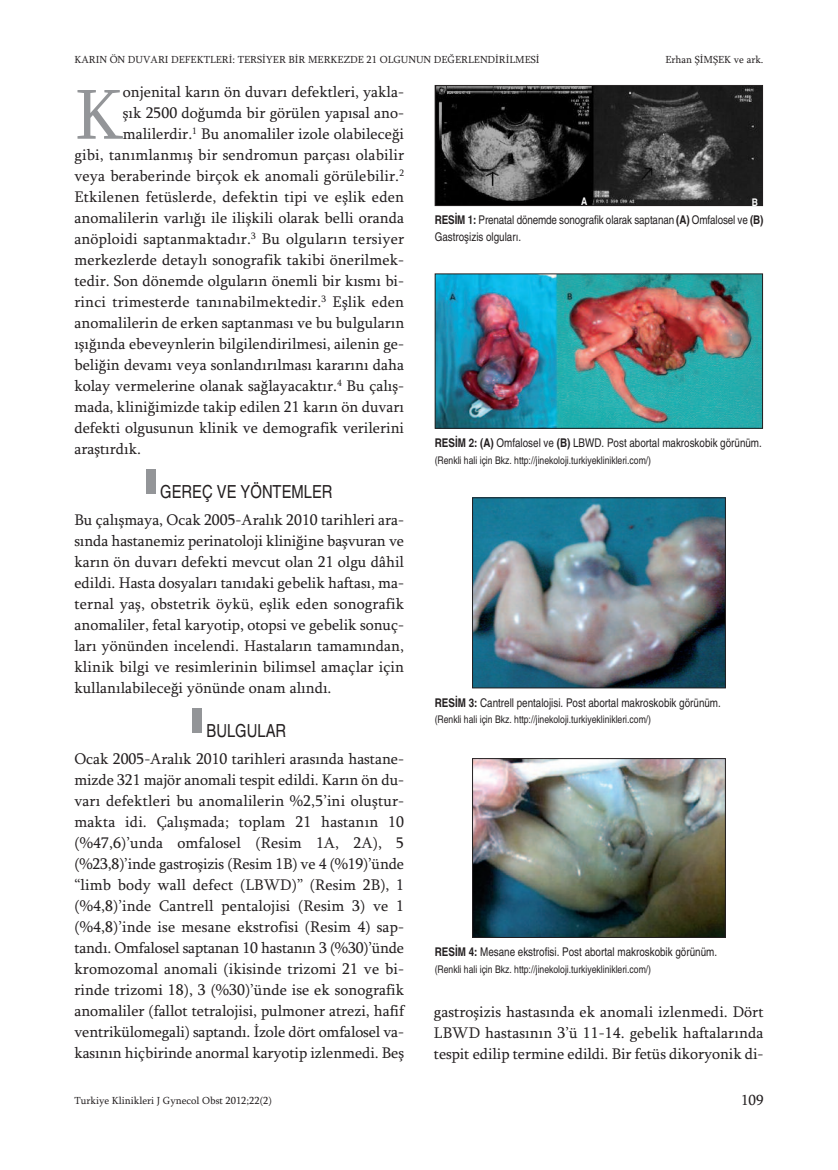
<style>
.page{position:relative;width:838px;height:1170px;background:#fff}
.page>*{position:absolute;margin:0;border:0;box-sizing:border-box;transform-origin:0 0}
.t1{font:condensed 18px "Helvetica";color:#231f20}
.t2{font:15.75px/21px "Sylfaen";color:#231f20;text-align:justify}
.t3{font:15px "Sylfaen";color:#231f20}
.t4{font:condensed 12px/16.5px "Helvetica";color:#231f20}
.t5{font:condensed 10.5px "Helvetica";color:#231f20}
.t6{font:10.5px "Sylfaen";color:#231f20}
.t7{font:700 condensed 10.5px "Helvetica";color:#fff}
.s1{font-weight:700}
</style>
<div class="page">
<svg style="left:77px;top:90px;width:46px;height:49px"></svg>
<div style="left:192px;top:708px;width:10px;height:25px;background:#939598"></div>
<div style="left:146px;top:469px;width:9px;height:25px;background:#939598"></div>
<img style="left:437px;top:87px;width:324px;height:117px">
<div style="left:435px;top:85px;width:328px;height:121px;border:1px solid #231f20"></div>
<img style="left:437px;top:275px;width:324px;height:151px">
<div style="left:435px;top:273px;width:328px;height:155px;border:1px solid #231f20"></div>
<img style="left:474px;top:499px;width:249px;height:187px">
<div style="left:472px;top:497px;width:253px;height:191px;border:1px solid #231f20"></div>
<img style="left:474px;top:760px;width:249px;height:175px">
<div style="left:472px;top:758px;width:253px;height:179px;border:1px solid #231f20"></div>
<p class="t6" style="left:74px;top:53px;width:467px">KARIN ÖN DUVARI DEFEKTLERİ: TERSİYER BİR MERKEZDE 21 OLGUNUN DEĞERLENDİRİLMESİ</p>
<p class="t6" style="left:665px;top:53px;width:100px">Erhan ŞİMŞEK ve ark.</p>
<p class="t2" style="left:123px;top:81px;width:283px">onjenital karın ön duvarı defektleri, yakla-</p>
<p class="t2" style="left:123px;top:102px;width:283px">şık 2500 doğumda bir görülen yapısal ano-</p>
<p class="t2" style="left:123px;top:123px;width:283px">malilerdir.<sup>1</sup> Bu anomaliler izole olabileceği</p>
<p class="t2" style="left:74px;top:144px;width:331px">gibi, tanımlanmış bir sendromun parçası olabilir</p>
<p class="t2" style="left:74px;top:165px;width:331px">veya beraberinde birçok ek anomali görülebilir.<sup>2</sup></p>
<p class="t2" style="left:74px;top:186px;width:331px">Etkilenen fetüslerde, defektin tipi ve eşlik eden</p>
<p class="t2" style="left:74px;top:207px;width:331px">anomalilerin varlığı ile ilişkili olarak belli oranda</p>
<p class="t2" style="left:74px;top:228px;width:331px">anöploidi saptanmaktadır.<sup>3</sup> Bu olguların tersiyer</p>
<p class="t2" style="left:74px;top:249px;width:331px">merkezlerde detaylı sonografik takibi önerilmek-</p>
<p class="t2" style="left:74px;top:270px;width:331px">tedir. Son dönemde olguların önemli bir kısmı bi-</p>
<p class="t2" style="left:74px;top:291px;width:331px">rinci trimesterde tanınabilmektedir.<sup>3</sup> Eşlik eden</p>
<p class="t2" style="left:74px;top:312px;width:331px">anomalilerin de erken saptanması ve bu bulguların</p>
<p class="t2" style="left:74px;top:333px;width:331px">ışığında ebeveynlerin bilgilendirilmesi, ailenin ge-</p>
<p class="t2" style="left:74px;top:354px;width:331px">beliğin devamı veya sonlandırılması kararını daha</p>
<p class="t2" style="left:74px;top:375px;width:331px">kolay vermelerine olanak sağlayacaktır.<sup>4</sup> Bu çalış-</p>
<p class="t2" style="left:74px;top:396px;width:331px">mada, kliniğimizde takip edilen 21 karın ön duvarı</p>
<p class="t2" style="left:74px;top:417px;width:331px">defekti olgusunun klinik ve demografik verilerini</p>
<p class="t2" style="left:74px;top:438px;width:68px">araştırdık.</p>
<p class="t1" style="left:160px;top:481px;width:174px">GEREÇ VE YÖNTEMLER</p>
<p class="t2" style="left:74px;top:509px;width:331px">Bu çalışmaya, Ocak 2005-Aralık 2010 tarihleri ara&shy;sında hastanemiz perinatoloji kliniğine başvuran ve karın ön duvarı defekti mevcut olan 21 olgu dâhil edildi. Hasta dosyaları tanıdaki gebelik haftası, ma&shy;ternal yaş, obstetrik öykü, eşlik eden sonografik anomaliler, fetal karyotip, otopsi ve gebelik sonuç&shy;ları yönünden incelendi. Hastaların tamamından, klinik bilgi ve resimlerinin bilimsel amaçlar için kullanılabileceği yönünde onam alındı.</p>
<p class="t1" style="left:207px;top:720px;width:81px">BULGULAR</p>
<p class="t2" style="left:74px;top:748px;width:331px">Ocak 2005-Aralık 2010 tarihleri arasında hastane&shy;mizde 321 majör anomali tespit edildi. Karın ön du&shy;varı defektleri bu anomalilerin %2,5’ini oluştur&shy;makta idi. Çalışmada; toplam 21 hastanın 10 (%47,6)’unda omfalosel (Resim 1A, 2A), 5 (%23,8)’inde gastroşizis (Resim 1B) ve 4 (%19)’ünde “limb body wall defect (LBWD)” (Resim 2B), 1 (%4,8)’inde Cantrell pentalojisi (Resim 3) ve 1 (%4,8)’inde ise mesane ekstrofisi (Resim 4) sap&shy;tandı. Omfalosel saptanan 10 hastanın 3 (%30)’ünde kromozomal anomali (ikisinde trizomi 21 ve bi&shy;rinde trizomi 18), 3 (%30)’ünde ise ek sonografik anomaliler (fallot tetralojisi, pulmoner atrezi, hafif ventrikülomegali) saptandı. İzole dört omfalosel va&shy;kasının hiçbirinde anormal karyotip izlenmedi. Beş</p>
<p class="t7" style="left:581px;top:195px;width:8px">A</p>
<p class="t7" style="left:751px;top:196px;width:8px">B</p>
<p class="t4" style="left:435px;top:212px;width:330px"><span class="s1">RESİM 1:</span> Prenatal dönemde sonografik olarak saptanan <span class="s1">(A)</span> Omfalosel ve <span class="s1">(B)<br></span>Gastroşizis olguları.</p>
<p class="t4" style="left:435px;top:434px;width:329px"><span class="s1">RESİM 2: (A)</span> Omfalosel ve <span class="s1">(B)</span> LBWD. Post abortal makroskobik görünüm.</p>
<p class="t5" style="left:435px;top:454px;width:218px">(Renkli hali için Bkz. http://jinekoloji.turkiyeklinikleri.com/)</p>
<p class="t4" style="left:435px;top:694px;width:288px"><span class="s1">RESİM 3:</span> Cantrell pentalojisi. Post abortal makroskobik görünüm.</p>
<p class="t5" style="left:435px;top:713px;width:218px">(Renkli hali için Bkz. http://jinekoloji.turkiyeklinikleri.com/)</p>
<p class="t4" style="left:435px;top:943px;width:284px"><span class="s1">RESİM 4:</span> Mesane ekstrofisi. Post abortal makroskobik görünüm.</p>
<p class="t5" style="left:435px;top:962px;width:218px">(Renkli hali için Bkz. http://jinekoloji.turkiyeklinikleri.com/)</p>
<p class="t2" style="left:434px;top:1000px;width:331px">gastroşizis hastasında ek anomali izlenmedi. Dört LBWD hastasının 3’ü 11-14. gebelik haftalarında tespit edilip termine edildi. Bir fetüs dikoryonik di-</p>
<p class="t6" style="left:74px;top:1094px;width:199px">Turkiye Klinikleri J Gynecol Obst 2012;22(2)</p>
<p class="t3" style="left:741px;top:1091px;width:24px">109</p>
</div>
